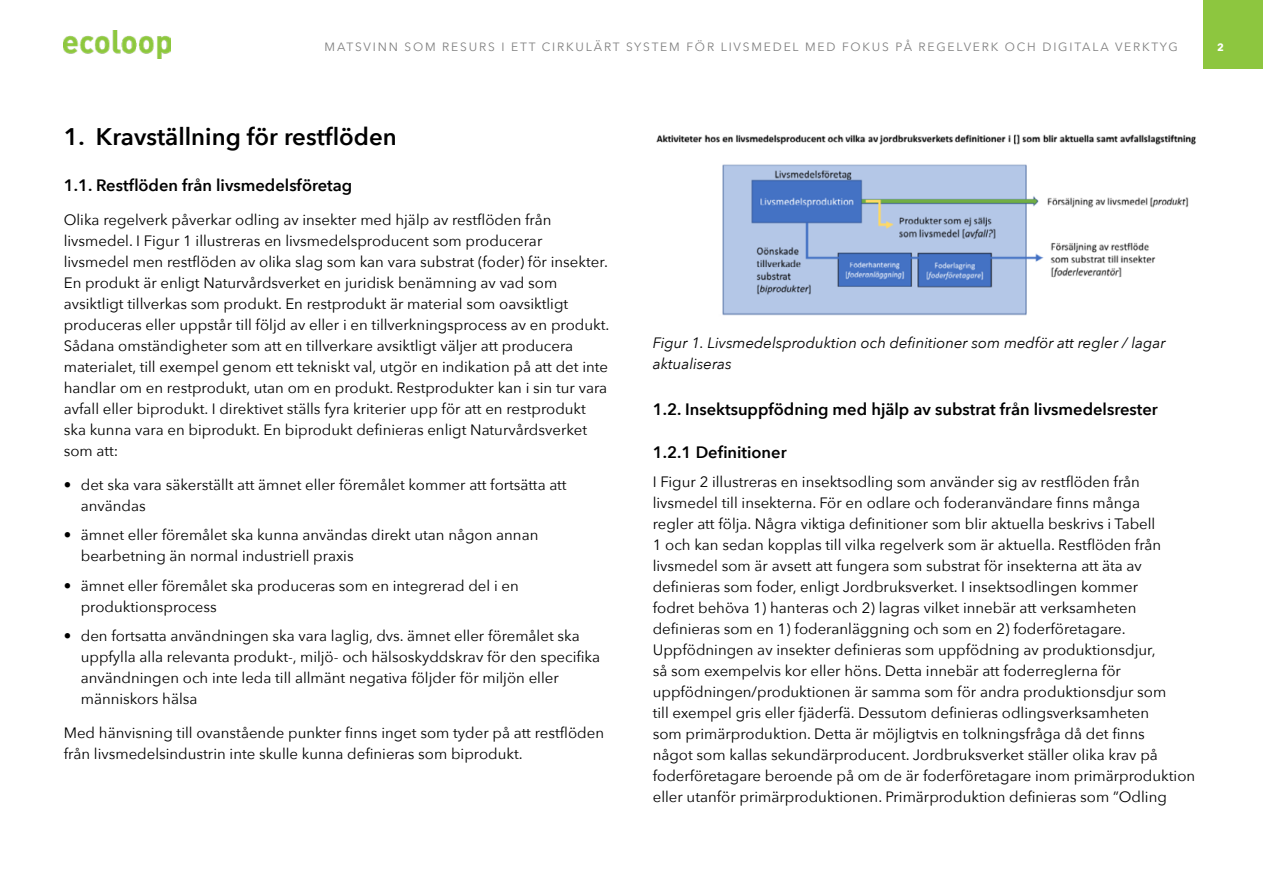
<style>
.page{position:relative;width:1263px;height:893px;background:#fff}
.page>*{position:absolute;margin:0;border:0;box-sizing:border-box;transform-origin:0 0}
.t1{font:600 24px "Avenir Next";color:#000}
.t2{font:600 16.5px "Avenir Next";color:#000}
.t3{font:15px/21px "Avenir Next";color:#000}
.t4{font:italic 15px/21px "Avenir Next";color:#000}
.t5{font:12px "Avenir Next";letter-spacing:.15em;color:#808080}
.t6{font:700 10.5px "Avenir Next";color:#fff}
</style>
<div class="page">
<div style="left:1203px;top:0;width:60px;height:68px;background:#8dc63f"></div>
<img style="left:64px;top:30px;width:106px;height:29px">
<img style="left:656px;top:134px;width:540px;height:182px">
<p class="t5" style="left:325px;top:37px;width:855px">MATSVINN SOM RESURS I ETT CIRKULÄRT SYSTEM FÖR LIVSMEDEL MED FOKUS PÅ REGELVERK OCH DIGITALA VERKTYG</p>
<p class="t6" style="left:1217px;top:38px;width:8px">2</p>
<h1 class="t1" style="left:64px;top:116px;width:334px">1. Kravställning för restflöden</h1>
<p class="t2" style="left:64px;top:171px;width:290px">1.1. Restflöden från livsmedelsföretag</p>
<p class="t3" style="left:64px;top:208px;width:547px">Olika regelverk påverkar odling av insekter med hjälp av restflöden från livsmedel. I Figur 1 illustreras en livsmedelsproducent som producerar livsmedel men restflöden av olika slag som kan vara substrat (foder) för insekter.<br>En produkt är enligt Naturvårdsverket en juridisk benämning av vad som avsiktligt tillverkas som produkt. En restprodukt är material som oavsiktligt produceras eller uppstår till följd av eller i en tillverkningsprocess av en produkt.<br>Sådana omständigheter som att en tillverkare avsiktligt väljer att producera materialet, till exempel genom ett tekniskt val, utgör en indikation på att det inte handlar om en restprodukt, utan om en produkt. Restprodukter kan i sin tur vara avfall eller biprodukt. I direktivet ställs fyra kriterier upp för att en restprodukt ska kunna vara en biprodukt. En biprodukt definieras enligt Naturvårdsverket som att:</p>
<p class="t3" style="left:81px;top:473px;width:487px;text-indent:-17px">• det ska vara säkerställt att ämnet eller föremålet kommer att fortsätta att användas</p>
<p class="t3" style="left:81px;top:524px;width:459px;text-indent:-17px">• ämnet eller föremålet ska kunna användas direkt utan någon annan bearbetning än normal industriell praxis</p>
<p class="t3" style="left:81px;top:574px;width:439px;text-indent:-17px">• ämnet eller föremålet ska produceras som en integrerad del i en produktionsprocess</p>
<p class="t3" style="left:81px;top:625px;width:521px;text-indent:-17px">• den fortsatta användningen ska vara laglig, dvs. ämnet eller föremålet ska uppfylla alla relevanta produkt-, miljö- och hälsoskyddskrav för den specifika användningen och inte leda till allmänt negativa följder för miljön eller människors hälsa</p>
<p class="t3" style="left:64px;top:721px;width:542px">Med hänvisning till ovanstående punkter finns inget som tyder på att restflöden från livsmedelsindustrin inte skulle kunna definieras som biprodukt.</p>
<p class="t4" style="left:653px;top:331px;width:514px">Figur 1. Livsmedelsproduktion och definitioner som medför att regler / lagar aktualiseras</p>
<p class="t2" style="left:653px;top:395px;width:507px">1.2. Insektsuppfödning med hjälp av substrat från livsmedelsrester</p>
<p class="t2" style="left:653px;top:438px;width:135px">1.2.1 Definitioner</p>
<p class="t3" style="left:653px;top:471px;width:544px">I Figur 2 illustreras en insektsodling som använder sig av restflöden från livsmedel till insekterna. För en odlare och foderanvändare finns många<br>regler att följa. Några viktiga definitioner som blir aktuella beskrivs i Tabell<br>1 och kan sedan kopplas till vilka regelverk som är aktuella. Restflöden från livsmedel som är avsett att fungera som substrat för insekterna att äta av definieras som foder, enligt Jordbruksverket. I insektsodlingen kommer<br>fodret behöva 1) hanteras och 2) lagras vilket innebär att verksamheten definieras som en 1) foderanläggning och som en 2) foderföretagare.<br>Uppfödningen av insekter definieras som uppfödning av produktionsdjur,<br>så som exempelvis kor eller höns. Detta innebär att foderreglerna för uppfödningen/produktionen är samma som för andra produktionsdjur som<br>till exempel gris eller fjäderfä. Dessutom definieras odlingsverksamheten<br>som primärproduktion. Detta är möjligtvis en tolkningsfråga då det finns<br>något som kallas sekundärproducent. Jordbruksverket ställer olika krav på foderföretagare beroende på om de är foderföretagare inom primärproduktion eller utanför primärproduktionen. Primärproduktion definieras som ”Odling</p>
</div>
